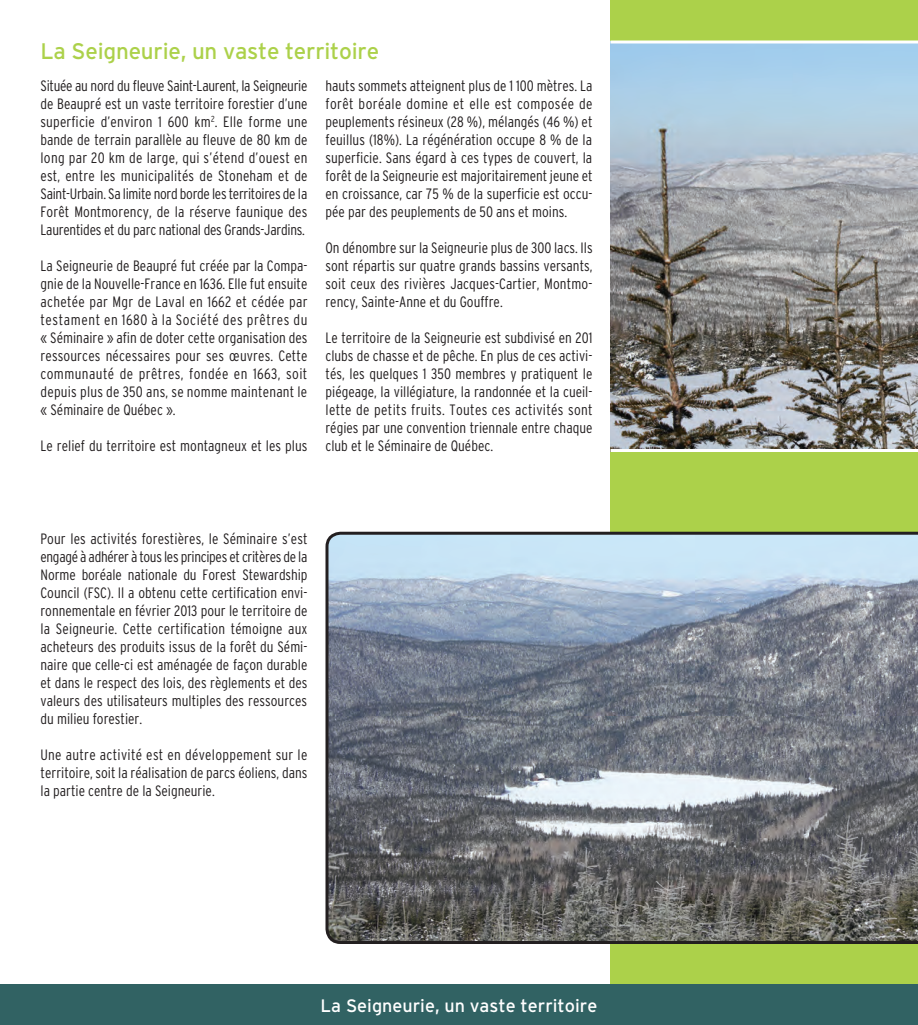
<style>
.page{position:relative;width:918px;height:1025px;background:#fff}
.page>*{position:absolute;margin:0;border:0;box-sizing:border-box;transform-origin:0 0}
.t1{font:22.5px "Interstate";letter-spacing:-.01em;color:#acd14a}
.t2{font:18px "Interstate";color:#fff}
.t3{font:300 condensed 15px/18px "Interstate";color:#231f20;text-align:justify}
</style>
<div class="page">
<div style="left:610px;top:0;width:308px;height:1025px;background:#acd14a"></div>
<img style="left:610px;top:43px;width:308px;height:406px">
<hr style="left:610px;top:40px;width:308px;height:3px;background:#fff">
<hr style="left:610px;top:449px;width:308px;height:3px;background:#fff">
<div style="left:0;top:984px;width:918px;height:41px;background:#316263"></div>
<svg style="left:325px;top:532px;width:593px;height:412px;background:#7e858e"></svg>
<p class="t1" style="left:40px;top:38px;width:340px">La Seigneurie, un vaste territoire</p>
<p class="t3" style="left:40px;top:77px;width:269px">Située au nord du fleuve Saint-Laurent, la Seigneurie de Beaupré est un vaste territoire forestier d’une superficie d’environ 1 600 km<sup>2</sup>. Elle forme une bande de terrain parallèle au fleuve de 80 km de long par 20 km de large, qui s’étend d’ouest en est, entre les municipalités de Stoneham et de Saint-Urbain. Sa limite nord borde les territoires de la Forêt Montmorency, de la réserve faunique des Laurentides et du parc national des Grands-Jardins.</p>
<p class="t3" style="left:40px;top:257px;width:269px">La Seigneurie de Beaupré fut créée par la Compa&shy;gnie de la Nouvelle-France en 1636. Elle fut ensuite achetée par Mgr de Laval en 1662 et cédée par testament en 1680 à la Société des prêtres du « Séminaire » afin de doter cette organisation des ressources nécessaires pour ses œuvres. Cette communauté de prêtres, fondée en 1663, soit depuis plus de 350 ans, se nomme maintenant le « Séminaire de Québec ».</p>
<p class="t3" style="left:40px;top:437px;width:268px">Le relief du territoire est montagneux et les plus</p>
<p class="t3" style="left:325px;top:77px;width:269px">hauts sommets atteignent plus de 1 100 mètres. La forêt boréale domine et elle est composée de peuplements résineux (28 %), mélangés (46 %) et feuillus (18%). La régénération occupe 8 % de la superficie. Sans égard à ces types de couvert, la forêt de la Seigneurie est majoritairement jeune et en croissance, car 75 % de la superficie est occu&shy;pée par des peuplements de 50 ans et moins.</p>
<p class="t3" style="left:325px;top:239px;width:269px">On dénombre sur la Seigneurie plus de 300 lacs. Ils sont répartis sur quatre grands bassins versants, soit ceux des rivières Jacques-Cartier, Montmo&shy;rency, Sainte-Anne et du Gouffre.</p>
<p class="t3" style="left:325px;top:329px;width:269px">Le territoire de la Seigneurie est subdivisé en 201 clubs de chasse et de pêche. En plus de ces activi&shy;tés, les quelques 1 350 membres y pratiquent le piégeage, la villégiature, la randonnée et la cueil&shy;lette de petits fruits. Toutes ces activités sont régies par une convention triennale entre chaque club et le Séminaire de Québec.</p>
<p class="t3" style="left:40px;top:529px;width:269px">Pour les activités forestières, le Séminaire s’est engagé à adhérer à tous les principes et critères de la Norme boréale nationale du Forest Stewardship Council (FSC). Il a obtenu cette certification envi&shy;ronnementale en février 2013 pour le territoire de la Seigneurie. Cette certification témoigne aux acheteurs des produits issus de la forêt du Sémi&shy;naire que celle-ci est aménagée de façon durable et dans le respect des lois, des règlements et des valeurs des utilisateurs multiples des ressources du milieu forestier.</p>
<p class="t3" style="left:40px;top:745px;width:269px">Une autre activité est en développement sur le territoire, soit la réalisation de parcs éoliens, dans la partie centre de la Seigneurie.</p>
<p class="t2" style="left:321px;top:995px;width:278px">La Seigneurie, un vaste territoire</p>
</div>
